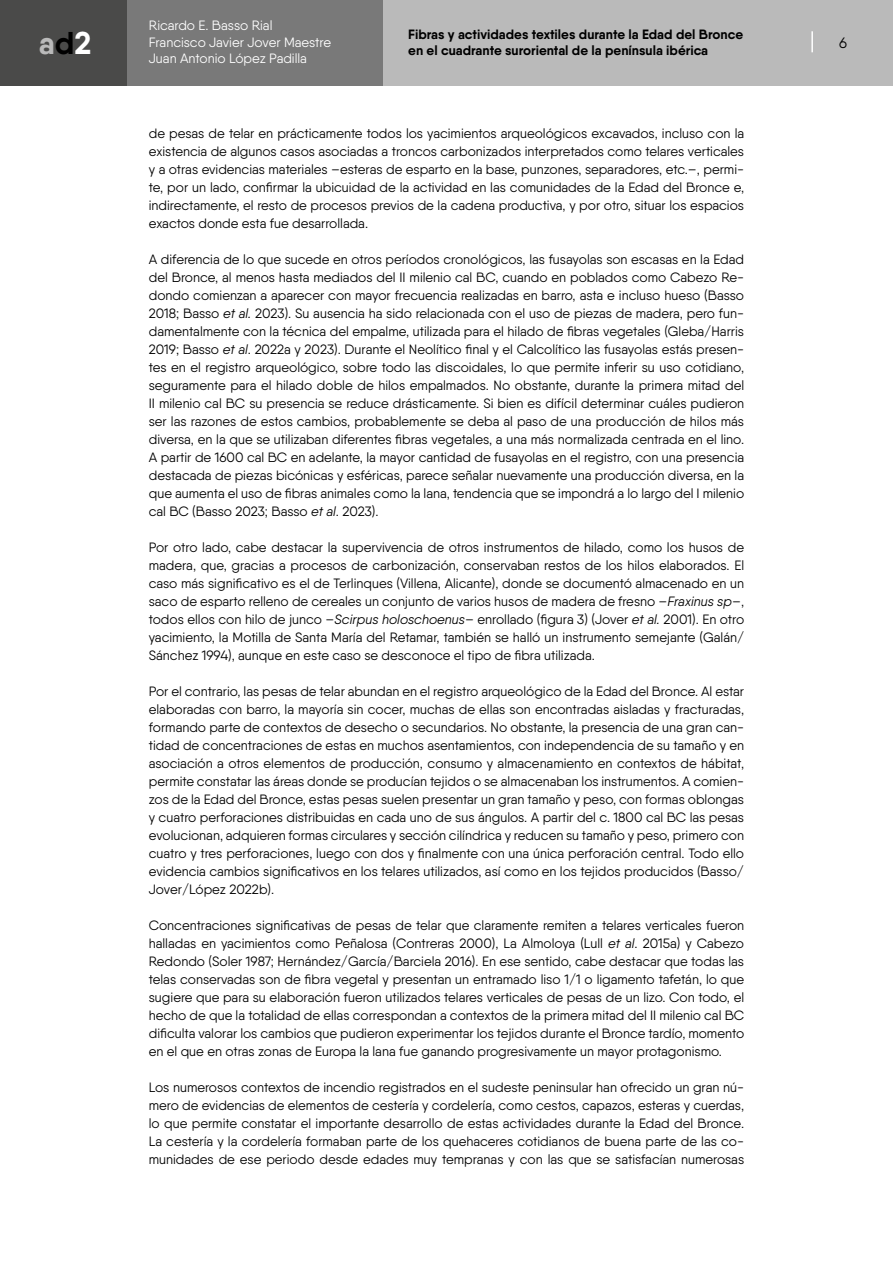
<style>
.page{position:relative;width:893px;height:1263px;background:#fff}
.page>*{position:absolute;margin:0;border:0;box-sizing:border-box;transform-origin:0 0}
.t1{font:700 31.5px "Qanelas";color:#bababa}
.t2{font:15px "Qanelas";color:#000}
.t3{font:13.5px/18px "Qanelas";color:#000;text-align:justify}
.t4{font:700 13.5px/16.5px "Qanelas";color:#000}
.t5{font:13.5px/16.5px "Qanelas";color:#fff}
.s1{color:#000}
.s2{color:#fff}
.s3{font-style:italic}
</style>
<div class="page">
<div style="left:0;top:0;width:128px;height:85px;background:#4a4a49"></div>
<div style="left:383px;top:0;width:510px;height:85px;background:#bababa"></div>
<div style="left:128px;top:0;width:255px;height:85px;background:#797979"></div>
<hr style="left:811px;top:31px;width:2px;height:21px;background:#fff">
<p class="t5" style="left:149px;top:17px;width:184px">Ricardo E. Basso Rial<br>Francisco Javier Jover Maestre<br>Juan Antonio López Padilla</p>
<p class="t4" style="left:408px;top:26px;width:336px">Fibras y actividades textiles durante la Edad del Bronce en el cuadrante suroriental de la península ibérica</p>
<h1 class="t1" style="left:39px;top:23px;width:54px">a<span class="s1">d</span><span class="s2">2</span></h1>
<p class="t2" style="left:839px;top:34px;width:9px">6</p>
<p class="t3" style="left:149px;top:124px;width:597px">de pesas de telar en prácticamente todos los yacimientos arqueológicos excavados, incluso con la existencia de algunos casos asociadas a troncos carbonizados interpretados como telares verticales y a otras evidencias materiales –esteras de esparto en la base, punzones, separadores, etc.–, permi&shy;te, por un lado, confirmar la ubicuidad de la actividad en las comunidades de la Edad del Bronce e, indirectamente, el resto de procesos previos de la cadena productiva, y por otro, situar los espacios exactos donde esta fue desarrollada.</p>
<p class="t3" style="left:149px;top:250px;width:597px">A diferencia de lo que sucede en otros períodos cronológicos, las fusayolas son escasas en la Edad del Bronce, al menos hasta mediados del II milenio cal BC, cuando en poblados como Cabezo Re&shy;dondo comienzan a aparecer con mayor frecuencia realizadas en barro, asta e incluso hueso (Basso 2018; Basso <span class="s3">et al.</span> 2023). Su ausencia ha sido relacionada con el uso de piezas de madera, pero fun&shy;damentalmente con la técnica del empalme, utilizada para el hilado de fibras vegetales (Gleba/Harris 2019; Basso <span class="s3">et al</span>. 2022a y 2023). Durante el Neolítico final y el Calcolítico las fusayolas estás presen&shy;tes en el registro arqueológico, sobre todo las discoidales, lo que permite inferir su uso cotidiano, seguramente para el hilado doble de hilos empalmados. No obstante, durante la primera mitad del II milenio cal BC su presencia se reduce drásticamente. Si bien es difícil determinar cuáles pudieron ser las razones de estos cambios, probablemente se deba al paso de una producción de hilos más diversa, en la que se utilizaban diferentes fibras vegetales, a una más normalizada centrada en el lino.<br>A partir de 1600 cal BC en adelante, la mayor cantidad de fusayolas en el registro, con una presencia destacada de piezas bicónicas y esféricas, parece señalar nuevamente una producción diversa, en la que aumenta el uso de fibras animales como la lana, tendencia que se impondrá a lo largo del I milenio cal BC (Basso 2023; Basso <span class="s3">et al</span>. 2023).</p>
<p class="t3" style="left:149px;top:538px;width:597px">Por otro lado, cabe destacar la supervivencia de otros instrumentos de hilado, como los husos de madera, que, gracias a procesos de carbonización, conservaban restos de los hilos elaborados. El caso más significativo es el de Terlinques (Villena, Alicante), donde se documentó almacenado en un saco de esparto relleno de cereales un conjunto de varios husos de madera de fresno –<span class="s3">Fraxinus sp</span>–, todos ellos con hilo de junco –<span class="s3">Scirpus holoschoenus</span>– enrollado (figura 3) (Jover <span class="s3">et al.</span> 2001). En otro yacimiento, la Motilla de Santa María del Retamar, también se halló un instrumento semejante (Galán/ Sánchez 1994), aunque en este caso se desconoce el tipo de fibra utilizada.</p>
<p class="t3" style="left:149px;top:682px;width:597px">Por el contrario, las pesas de telar abundan en el registro arqueológico de la Edad del Bronce. Al estar elaboradas con barro, la mayoría sin cocer, muchas de ellas son encontradas aisladas y fracturadas, formando parte de contextos de desecho o secundarios. No obstante, la presencia de una gran can&shy;tidad de concentraciones de estas en muchos asentamientos, con independencia de su tamaño y en asociación a otros elementos de producción, consumo y almacenamiento en contextos de hábitat, permite constatar las áreas donde se producían tejidos o se almacenaban los instrumentos. A comien&shy;zos de la Edad del Bronce, estas pesas suelen presentar un gran tamaño y peso, con formas oblongas y cuatro perforaciones distribuidas en cada uno de sus ángulos. A partir del c. 1800 cal BC las pesas evolucionan, adquieren formas circulares y sección cilíndrica y reducen su tamaño y peso, primero con cuatro y tres perforaciones, luego con dos y finalmente con una única perforación central. Todo ello evidencia cambios significativos en los telares utilizados, así como en los tejidos producidos (Basso/ Jover/López 2022b).</p>
<p class="t3" style="left:149px;top:916px;width:597px">Concentraciones significativas de pesas de telar que claramente remiten a telares verticales fueron halladas en yacimientos como Peñalosa (Contreras 2000), La Almoloya (Lull <span class="s3">et al</span>. 2015a) y Cabezo Redondo (Soler 1987; Hernández/García/Barciela 2016). En ese sentido, cabe destacar que todas las telas conservadas son de fibra vegetal y presentan un entramado liso 1/1 o ligamento tafetán, lo que sugiere que para su elaboración fueron utilizados telares verticales de pesas de un lizo. Con todo, el hecho de que la totalidad de ellas correspondan a contextos de la primera mitad del II milenio cal BC dificulta valorar los cambios que pudieron experimentar los tejidos durante el Bronce tardío, momento en el que en otras zonas de Europa la lana fue ganando progresivamente un mayor protagonismo.</p>
<p class="t3" style="left:149px;top:1078px;width:597px">Los numerosos contextos de incendio registrados en el sudeste peninsular han ofrecido un gran nú&shy;mero de evidencias de elementos de cestería y cordelería, como cestos, capazos, esteras y cuerdas, lo que permite constatar el importante desarrollo de estas actividades durante la Edad del Bronce.<br>La cestería y la cordelería formaban parte de los quehaceres cotidianos de buena parte de las co&shy;munidades de ese periodo desde edades muy tempranas y con las que se satisfacían numerosas</p>
</div>
